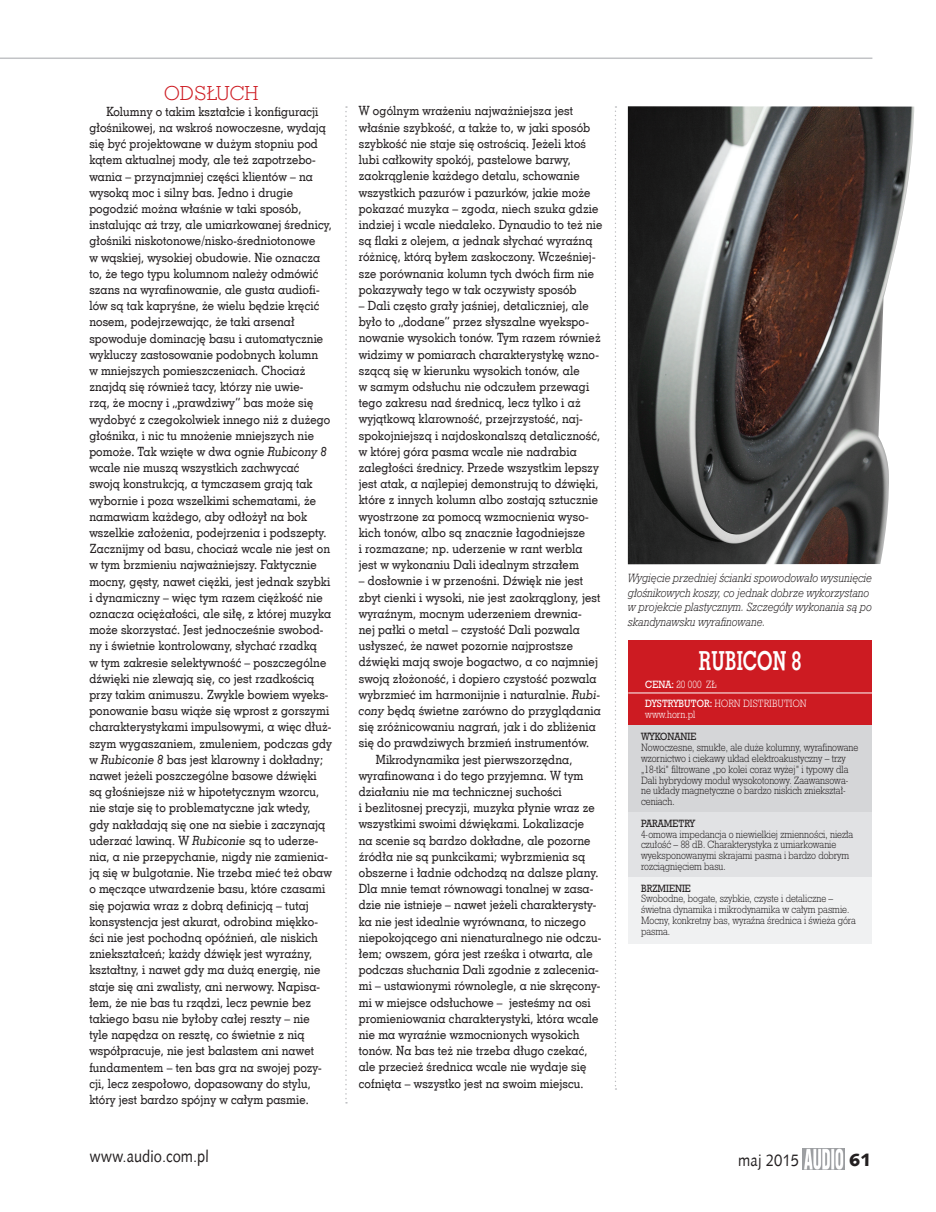
<style>
.page{position:relative;width:936px;height:1212px;background:#fff}
.page>*{position:absolute;margin:0;border:0;box-sizing:border-box;transform-origin:0 0}
.tabelka_tytuł{font:26.25px "Geo Slab 703 Bd EU";color:#fff;scale:.72 1}
.podtytuł{font:18px "Geo Slab 703 Lt PL";letter-spacing:.01em;color:#cd1b22}
.t1{font:18px "Humanst 531 Blk EU";color:#231f20}
.t2{font:16.5px "Humanst 531 EU";color:#231f20;scale:.9 1}
.body{font:12.75px/16.2px "Geo Slab 703 Md EU";letter-spacing:.01em;color:#231f20;scale:.9 1}
.podpis{font:italic 12px/14.4px "Geo Slab 712 Lt EU";color:#231f20;scale:.9 1}
.tabelka_body{font:9px/10.8px "Geo Slb 712 Lt PL";color:#231f20;scale:.9 1}
.t3{font:9px "Geo Slb 712 Lt PL";color:#fff;scale:.9 1}
.tabelka_body-2{font:9px "Geo Slb 712 Md PL";color:#231f20;scale:.9 1}
.s1{font-style:italic}
.s2{font-family:"Geo Slb 712 Md PL"}
</style>
<div class="page">
<img style="left:802px;top:1148px;width:42px;height:21px">
<hr style="left:0;top:58px;width:872px;height:1px;background:#c2c3c6">
<svg style="left:345px;top:106px;width:2px;height:997px"></svg>
<svg style="left:615px;top:106px;width:1px;height:984px"></svg>
<div style="left:628px;top:641px;width:244px;height:85px;background:#cd1b22"></div>
<hr style="left:628px;top:692px;width:244px;height:1px;background:#fff">
<div style="left:628px;top:763px;width:244px;height:180px;background:#f0f1f2"></div>
<div style="left:628px;top:726px;width:244px;height:151px;background:#e1e2e4"></div>
<div style="left:628px;top:725px;width:244px;height:87px;background:#d5d6d8"></div>
<img style="left:627px;top:106px;width:287px;height:458px">
<p class="podtytuł" style="left:164px;top:81px;width:96px">ODSŁUCH</p>
<p class="body" style="left:89px;top:103px;width:271px;text-indent:17px">Kolumny o takim kształcie i konfiguracji głośnikowej, na wskroś nowoczesne, wydają się być projektowane w dużym stopniu pod kątem aktualnej mody, ale też zapotrzebo&shy;wania – przynajmniej części klientów – na wysoką moc i silny bas. Jedno i drugie pogodzić można właśnie w taki sposób, instalując aż trzy, ale umiarkowanej średnicy, głośniki niskotonowe/nisko-średniotonowe<br>w wąskiej, wysokiej obudowie. Nie oznacza to, że tego typu kolumnom należy odmówić szans na wyrafinowanie, ale gusta audiofi&shy;lów są tak kapryśne, że wielu będzie kręcić nosem, podejrzewając, że taki arsenał spowoduje dominację basu i automatycznie wykluczy zastosowanie podobnych kolumn<br>w mniejszych pomieszczeniach. Chociaż znajdą się również tacy, którzy nie uwie-<br>rzą, że mocny i „prawdziwy” bas może się wydobyć z czegokolwiek innego niż z dużego głośnika, i nic tu mnożenie mniejszych nie pomoże. Tak wzięte w dwa ognie <span class="s1">Rubicony 8 </span>wcale nie muszą wszystkich zachwycać swoją konstrukcją, a tymczasem grają tak wybornie i poza wszelkimi schematami, że namawiam każdego, aby odłożył na bok wszelkie założenia, podejrzenia i podszepty.<br>Zacznijmy od basu, chociaż wcale nie jest on w tym brzmieniu najważniejszy. Faktycznie mocny, gęsty, nawet ciężki, jest jednak szybki i dynamiczny – więc tym razem ciężkość nie oznacza ociężałości, ale siłę, z której muzyka może skorzystać. Jest jednocześnie swobod&shy;ny i świetnie kontrolowany, słychać rzadką<br>w tym zakresie selektywność – poszczególne dźwięki nie zlewają się, co jest rzadkością przy takim animuszu. Zwykle bowiem wyeks&shy;ponowanie basu wiąże się wprost z gorszymi charakterystykami impulsowymi, a więc dłuż&shy;szym wygaszaniem, zmuleniem, podczas gdy w <span class="s1">Rubiconie 8</span> bas jest klarowny i dokładny; nawet jeżeli poszczególne basowe dźwięki są głośniejsze niż w hipotetycznym wzorcu, nie staje się to problematyczne jak wtedy, gdy nakładają się one na siebie i zaczynają uderzać lawiną. W <span class="s1">Rubiconie</span> są to uderze&shy;nia, a nie przepychanie, nigdy nie zamienia&shy;ją się w bulgotanie. Nie trzeba mieć też obaw o męczące utwardzenie basu, które czasami się pojawia wraz z dobrą definicją – tutaj konsystencja jest akurat, odrobina miękko&shy;ści nie jest pochodną opóźnień, ale niskich zniekształceń; każdy dźwięk jest wyraźny, kształtny, i nawet gdy ma dużą energię, nie staje się ani zwalisty, ani nerwowy. Napisa&shy;łem, że nie bas tu rządzi, lecz pewnie bez takiego basu nie byłoby całej reszty – nie<br>tyle napędza on resztę, co świetnie z nią współpracuje, nie jest balastem ani nawet fundamentem – ten bas gra na swojej pozy&shy;cji, lecz zespołowo, dopasowany do stylu, który jest bardzo spójny w całym pasmie.</p>
<p class="body" style="left:359px;top:103px;width:272px">W ogólnym wrażeniu najważniejsza jest właśnie szybkość, a także to, w jaki sposób szybkość nie staje się ostrością. Jeżeli ktoś lubi całkowity spokój, pastelowe barwy, zaokrąglenie każdego detalu, schowanie wszystkich pazurów i pazurków, jakie może pokazać muzyka – zgoda, niech szuka gdzie indziej i wcale niedaleko. Dynaudio to też nie są flaki z olejem, a jednak słychać wyraźną różnicę, którą byłem zaskoczony. Wcześniej&shy;sze porównania kolumn tych dwóch firm nie pokazywały tego w tak oczywisty sposób</p>
<p class="body" style="left:359px;top:297px;width:270px">– Dali często grały jaśniej, detaliczniej, ale było to „dodane” przez słyszalne wyekspo&shy;nowanie wysokich tonów. Tym razem również widzimy w pomiarach charakterystykę wzno&shy;szącą się w kierunku wysokich tonów, ale<br>w samym odsłuchu nie odczułem przewagi tego zakresu nad średnicą, lecz tylko i aż wyjątkową klarowność, przejrzystość, naj&shy;spokojniejszą i najdoskonalszą detaliczność, w której góra pasma wcale nie nadrabia zaległości średnicy. Przede wszystkim lepszy jest atak, a najlepiej demonstrują to dźwięki, które z innych kolumn albo zostają sztucznie wyostrzone za pomocą wzmocnienia wyso&shy;kich tonów, albo są znacznie łagodniejsze<br>i rozmazane; np. uderzenie w rant werbla jest w wykonaniu Dali idealnym strzałem</p>
<p class="body" style="left:359px;top:573px;width:270px">– dosłownie i w przenośni. Dźwięk nie jest zbyt cienki i wysoki, nie jest zaokrąglony, jest wyraźnym, mocnym uderzeniem drewnia&shy;nej pałki o metal – czystość Dali pozwala usłyszeć, że nawet pozornie najprostsze dźwięki mają swoje bogactwo, a co najmniej swoją złożoność, i dopiero czystość pozwala wybrzmieć im harmonijnie i naturalnie. <span class="s1">Rubi&shy;cony</span> będą świetne zarówno do przyglądania się zróżnicowaniu nagrań, jak i do zbliżenia się do prawdziwych brzmień instrumentów.</p>
<p class="body" style="left:359px;top:751px;width:271px;text-indent:17px">Mikrodynamika jest pierwszorzędna, wyrafinowana i do tego przyjemna. W tym działaniu nie ma technicznej suchości<br>i bezlitosnej precyzji, muzyka płynie wraz ze wszystkimi swoimi dźwiękami. Lokalizacje<br>na scenie są bardzo dokładne, ale pozorne źródła nie są punkcikami; wybrzmienia są obszerne i ładnie odchodzą na dalsze plany.<br>Dla mnie temat równowagi tonalnej w zasa&shy;dzie nie istnieje – nawet jeżeli charakterysty&shy;ka nie jest idealnie wyrównana, to niczego niepokojącego ani nienaturalnego nie odczu&shy;łem; owszem, góra jest rześka i otwarta, ale podczas słuchania Dali zgodnie z zalecenia&shy;mi – ustawionymi równolegle, a nie skręcony&shy;mi w miejsce odsłuchowe – jesteśmy na osi promieniowania charakterystyki, która wcale nie ma wyraźnie wzmocnionych wysokich tonów. Na bas też nie trzeba długo czekać, ale przecież średnica wcale nie wydaje się cofnięta – wszystko jest na swoim miejscu.</p>
<p class="podpis" style="left:628px;top:571px;width:272px">Wygięcie przedniej ścianki spowodowało wysunięcie głośnikowych koszy, co jednak dobrze wykorzystano w projekcie plastycznym. Szczegóły wykonania są po skandynawsku wyrafinowane.</p>
<p class="tabelka_tytuł" style="left:698px;top:644px;width:144px">RUBICON 8</p>
<p class="t3" style="left:645px;top:678px;width:81px"><span class="s2">CENA:</span> 20 000 ZŁ</p>
<p class="t3" style="left:645px;top:697px;width:181px"><span class="s2">DYSTRYBUTOR:</span> HORN DISTRIBUTION</p>
<p class="t3" style="left:645px;top:708px;width:57px">www.horn.pl</p>
<p class="tabelka_body-2" style="left:641px;top:730px;width:63px">WYKONANIE</p>
<p class="tabelka_body" style="left:641px;top:742px;width:243px">Nowoczesne, smukłe, ale duże kolumny, wyrafinowane wzornictwo i ciekawy układ elektroakustyczny – trzy „18-tki” filtrowane „po kolei coraz wyżej” i typowy dla Dali hybrydowy moduł wysokotonowy. Zaawansowa&shy;ne układy magnetyczne o bardzo niskich zniekształ&shy;ceniach.</p>
<p class="tabelka_body-2" style="left:641px;top:817px;width:61px">PARAMETRY</p>
<p class="tabelka_body" style="left:641px;top:828px;width:237px">4-omowa impedancja o niewielkiej zmienności, niezła czułość – 88 dB. Charakterystyka z umiarkowanie wyeksponowanymi skrajami pasma i bardzo dobrym rozciągnięciem basu.</p>
<p class="tabelka_body-2" style="left:641px;top:881px;width:57px">BRZMIENIE</p>
<p class="tabelka_body" style="left:641px;top:893px;width:240px">Swobodne, bogate, szybkie, czyste i detaliczne – świetna dynamika i mikrodynamika w całym pasmie.<br>Mocny, konkretny bas, wyraźna średnica i świeża góra pasma.</p>
<p class="t2" style="left:89px;top:1146px;width:134px">www.audio.com.pl</p>
<p class="t2" style="left:738px;top:1149px;width:69px">maj 2015</p>
<h2 class="t1" style="left:849px;top:1148px;width:24px">61</h2>
</div>
